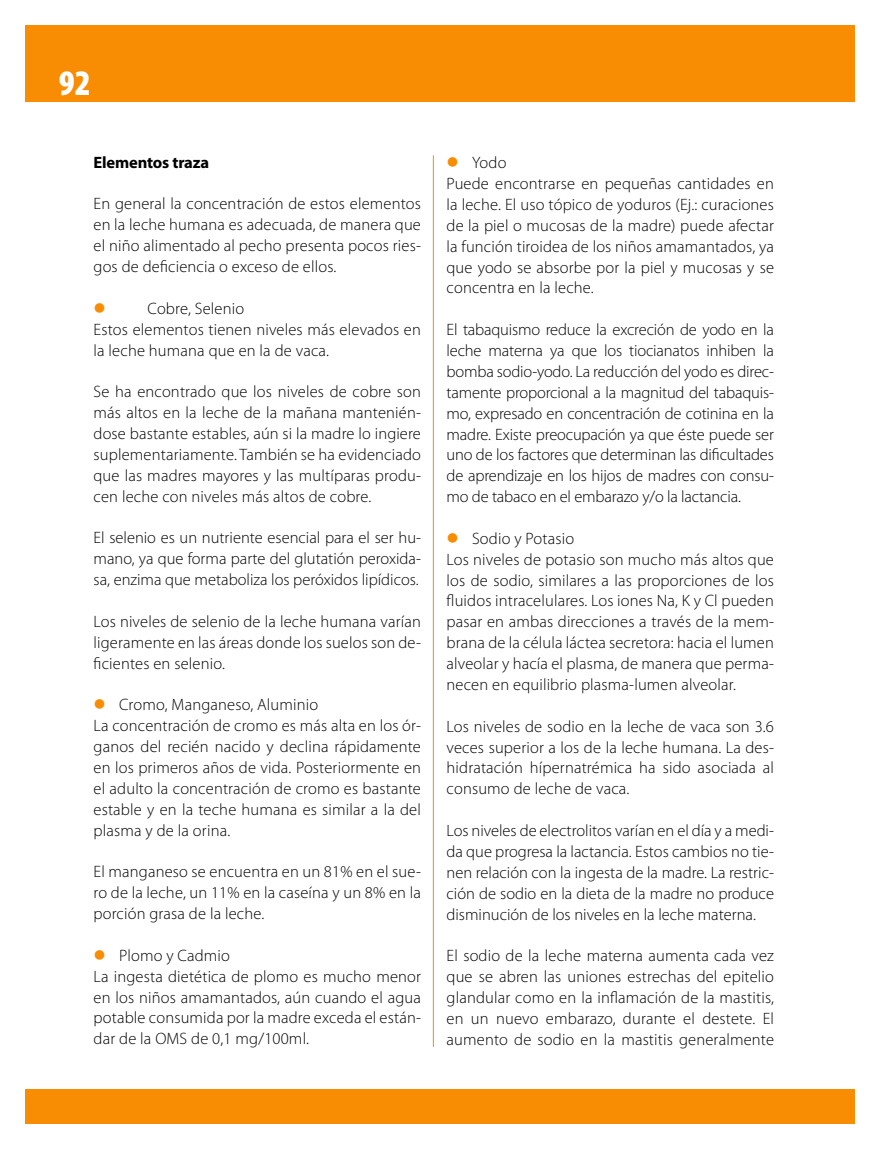
<style>
.page{position:relative;width:893px;height:1149px;background:#fff}
.page>*{position:absolute;margin:0;border:0;box-sizing:border-box;transform-origin:0 0}
.t1{font:900 condensed 36px "Myriad Pro";color:#fff}
.t2{font:300 16.5px/20.9px "Myriad Pro";letter-spacing:.01em;color:#000;text-align:justify}
.t3{font:700 16.5px "Myriad Pro";letter-spacing:-.01em;color:#000}
.t4{font:16.5px "Wingdings";color:#f88d03}
.s1{color:#f88d03}
</style>
<div class="page">
<div style="left:26px;top:25px;width:829px;height:77px;background:#f88d03"></div>
<div style="left:26px;top:1089px;width:829px;height:34px;background:#f88d03"></div>
<hr style="left:433px;top:155px;width:1px;height:891px;background:#f88d03">
<h1 class="t1" style="left:59px;top:60px;width:33px">92</h1>
<p class="t3" style="left:94px;top:151px;width:117px">Elementos traza</p>
<p class="t2" style="left:94px;top:193px;width:329px">En general la concentración de estos elementos en la leche humana es adecuada, de manera que el niño alimentado al pecho presenta pocos ries&shy;gos de deficiencia o exceso de ellos.</p>
<p class="t4" style="left:94px;top:299px;width:14px">●</p>
<p class="t2" style="left:94px;top:297px;width:329px;text-align:left;text-indent:54px">Cobre, Selenio<br>Estos elementos tienen niveles más elevados en la leche humana que en la de vaca.</p>
<p class="t2" style="left:94px;top:381px;width:329px">Se ha encontrado que los niveles de cobre son más altos en la leche de la mañana mantenién&shy;dose bastante estables, aún si la madre lo ingiere suplementariamente. También se ha evidenciado que las madres mayores y las multíparas produ&shy;cen leche con niveles más altos de cobre.</p>
<p class="t2" style="left:94px;top:527px;width:329px">El selenio es un nutriente esencial para el ser hu&shy;mano, ya que forma parte del glutatión peroxida&shy;sa, enzima que metaboliza los peróxidos lipídicos.</p>
<p class="t2" style="left:94px;top:610px;width:329px">Los niveles de selenio de la leche humana varían ligeramente en las áreas donde los suelos son de&shy;ficientes en selenio.</p>
<p class="t2" style="left:94px;top:694px;width:329px;text-align:left"><span class="s1">●</span> Cromo, Manganeso, Aluminio<br>La concentración de cromo es más alta en los ór&shy;ganos del recién nacido y declina rápidamente en los primeros años de vida. Posteriormente en el adulto la concentración de cromo es bastante estable y en la teche humana es similar a la del plasma y de la orina.</p>
<p class="t2" style="left:94px;top:860px;width:329px">El manganeso se encuentra en un 81% en el sue&shy;ro de la leche, un 11% en la caseína y un 8% en la porción grasa de la leche.</p>
<p class="t2" style="left:94px;top:944px;width:329px;text-align:left"><span class="s1">●</span> Plomo y Cadmio<br>La ingesta dietética de plomo es mucho menor en los niños amamantados, aún cuando el agua potable consumida por la madre exceda el están&shy;dar de la OMS de 0,1 mg/100ml.</p>
<p class="t2" style="left:446px;top:152px;width:329px;text-align:left"><span class="s1">●</span> Yodo<br>Puede encontrarse en pequeñas cantidades en la leche. El uso tópico de yoduros (Ej.: curaciones de la piel o mucosas de la madre) puede afectar la función tiroidea de los niños amamantados, ya que yodo se absorbe por la piel y mucosas y se concentra en la leche.</p>
<p class="t2" style="left:447px;top:319px;width:329px">El tabaquismo reduce la excreción de yodo en la leche materna ya que los tiocianatos inhiben la bomba sodio-yodo. La reducción del yodo es direc&shy;tamente proporcional a la magnitud del tabaquis&shy;mo, expresado en concentración de cotinina en la madre. Existe preocupación ya que éste puede ser uno de los factores que determinan las dificultades de aprendizaje en los hijos de madres con consu&shy;mo de tabaco en el embarazo y/o la lactancia.</p>
<p class="t2" style="left:447px;top:527px;width:329px;text-align:left"><span class="s1">●</span> Sodio y Potasio<br>Los niveles de potasio son mucho más altos que los de sodio, similares a las proporciones de los fluidos intracelulares. Los iones Na, K y Cl pueden pasar en ambas direcciones a través de la mem&shy;brana de la célula láctea secretora: hacia el lumen alveolar y hacía el plasma, de manera que perma&shy;necen en equilibrio plasma-lumen alveolar.</p>
<p class="t2" style="left:447px;top:715px;width:329px">Los niveles de sodio en la leche de vaca son 3.6 veces superior a los de la leche humana. La des&shy;hidratación hípernatrémica ha sido asociada al consumo de leche de vaca.</p>
<p class="t2" style="left:447px;top:819px;width:329px">Los niveles de electrolitos varían en el día y a medi&shy;da que progresa la lactancia. Estos cambios no tie&shy;nen relación con la ingesta de la madre. La restric&shy;ción de sodio en la dieta de la madre no produce disminución de los niveles en la leche materna.</p>
<p class="t2" style="left:447px;top:944px;width:329px">El sodio de la leche materna aumenta cada vez que se abren las uniones estrechas del epitelio glandular como en la inflamación de la mastitis, en un nuevo embarazo, durante el destete. El aumento de sodio en la mastitis generalmente</p>
</div>
